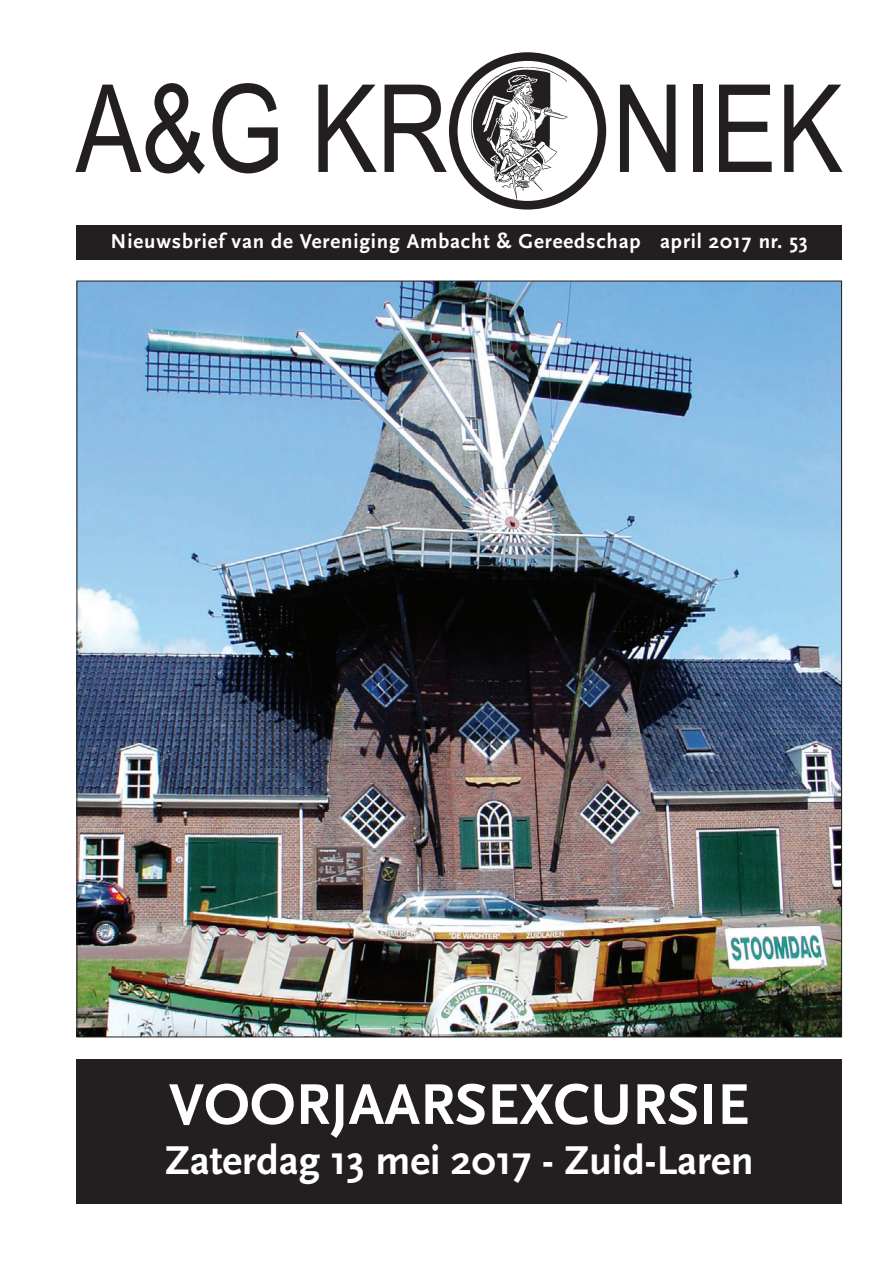
<style>
.page{position:relative;width:893px;height:1263px;background:#fff}
.page>*{position:absolute;margin:0;border:0;box-sizing:border-box;transform-origin:0 0}
.t1{font:121.95px "Arial Narrow";color:#231f20}
.t2{font:700 60px "Scala Sans";color:#fff}
.t3{font:700 42px "Scala Sans";color:#fff}
.t4{font:700 21px "Scala Sans";letter-spacing:.04em;color:#fff}
</style>
<div class="page">
<div style="left:449px;top:52px;width:157px;height:158px;border:9px solid #231f20;border-radius:50%"></div>
<div style="left:77px;top:225px;width:765px;height:34px;background:#231f20"></div>
<svg style="left:567px;top:67px;width:6px;height:132px"></svg>
<img style="left:471px;top:67px;width:96px;height:133px">
<img style="left:79px;top:283px;width:761px;height:752px">
<div style="left:77px;top:1058px;width:765px;height:145px;background:#231f20"></div>
<h1 class="t1" style="left:76px;top:39px;width:374px">A&amp;G KR</h1>
<h1 class="t1" style="left:613px;top:39px;width:232px">NIEK</h1>
<p class="t4" style="left:111px;top:230px;width:699px">Nieuwsbrief van de Vereniging Ambacht &amp; Gereedschap april 2017 nr. 53</p>
<h2 class="t2" style="left:169px;top:1072px;width:582px">VOORJAARSEXCURSIE</h2>
<h3 class="t3" style="left:165px;top:1138px;width:591px">Zaterdag 13 mei 2017 - Zuid-Laren</h3>
</div>
